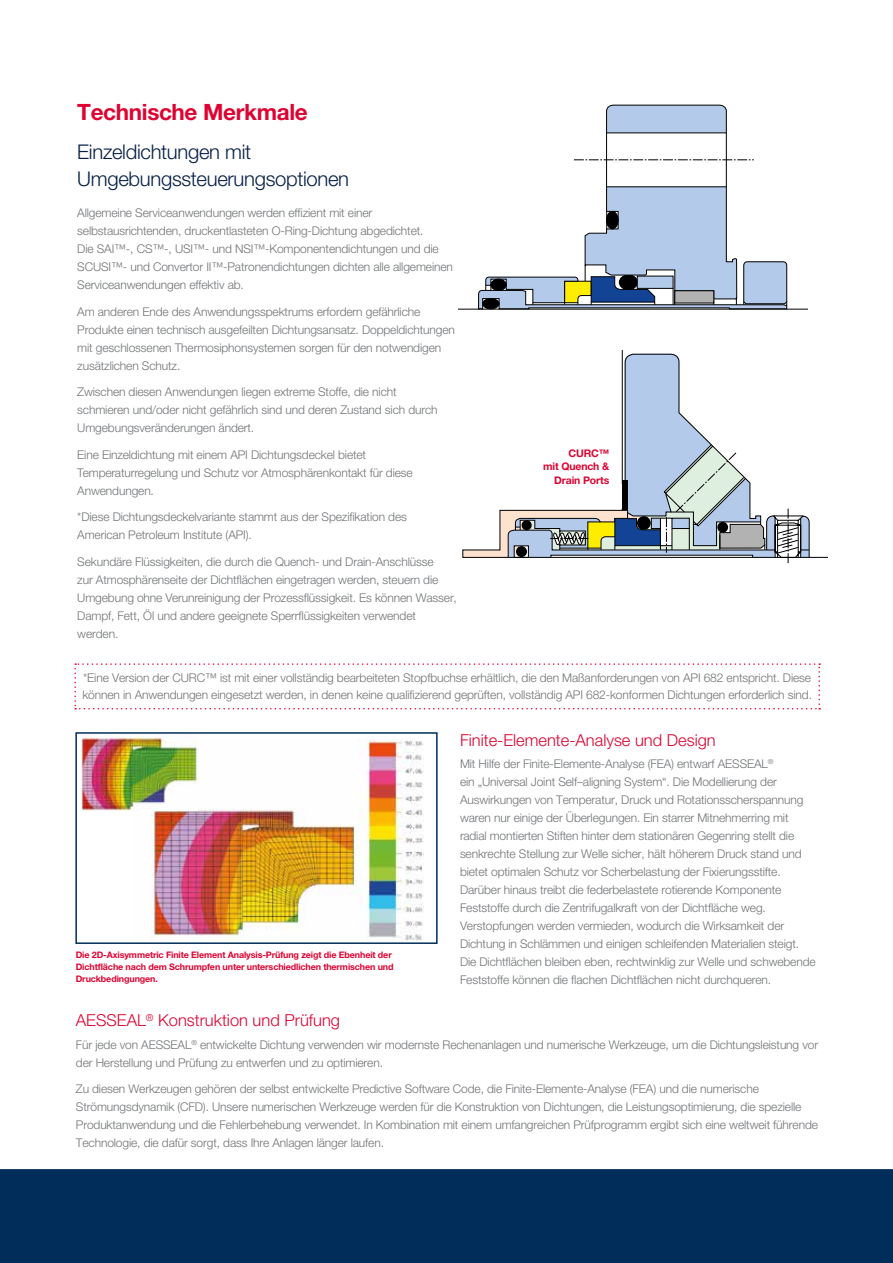
<style>
.page{position:relative;width:893px;height:1263px;background:#fff}
.page>*{position:absolute;margin:0;border:0;box-sizing:border-box;transform-origin:0 0}
.t1{font:700 22.5px "Helvetica Neue LTW1 G";letter-spacing:-.015em;color:#dd0432}
.t2{font:300 20.25px/27px "Helvetica Neue LTW1 G";letter-spacing:-.015em;color:#062047}
.t3{font:300 16.5px "Helvetica Neue LTW1 G";color:#dd0432}
.t4{font:300 12px/18px "Helvetica Neue LTW1 G";letter-spacing:-.01em;color:#717376}
.t5{font:700 10.5px/13.5px "Helvetica Neue LTW1 G";letter-spacing:-.015em;color:#dd0432;text-align:right}
.t6{font:700 9px/12px "Helvetica Neue LTW1 G";letter-spacing:-.015em;color:#dd0432}
</style>
<div class="page">
<div style="left:0;top:1169px;width:893px;height:94px;background:#002d59"></div>
<svg style="left:462px;top:350px;width:365px;height:213px"></svg>
<hr style="left:458px;top:309px;width:350px;height:1px;background:#000">
<svg style="left:478px;top:104px;width:310px;height:206px"></svg>
<img style="left:151px;top:739px;width:273px;height:202px">
<div style="left:75px;top:732px;width:363px;height:212px;border:2px solid #002d59"></div>
<img style="left:81px;top:735px;width:116px;height:75px">
<svg style="left:74px;top:663px;width:746px;height:46px"></svg>
<p class="t1" style="left:77px;top:98px;width:232px">Technische Merkmale</p>
<p class="t2" style="left:77px;top:139px;width:273px">Einzeldichtungen mit<br>Umgebungssteuerungsoptionen</p>
<p class="t4" style="left:77px;top:204px;width:377px">Allgemeine Serviceanwendungen werden effizient mit einer selbstausrichtenden, druckentlasteten O-Ring-Dichtung abgedichtet.<br>Die SAI™-, CS™-, USI™- und NSI™-Komponentendichtungen und die SCUSI™- und Convertor II™-Patronendichtungen dichten alle allgemeinen Serviceanwendungen effektiv ab.</p>
<p class="t4" style="left:77px;top:302px;width:379px">Am anderen Ende des Anwendungsspektrums erfordern gefährliche Produkte einen technisch ausgefeilten Dichtungsansatz. Doppeldichtungen mit geschlossenen Thermosiphonsystemen sorgen für den notwendigen zusätzlichen Schutz.</p>
<p class="t4" style="left:77px;top:383px;width:362px">Zwischen diesen Anwendungen liegen extreme Stoffe, die nicht schmieren und/oder nicht gefährlich sind und deren Zustand sich durch<br>Umgebungsveränderungen ändert.</p>
<p class="t4" style="left:77px;top:445px;width:337px">Eine Einzeldichtung mit einem API Dichtungsdeckel bietet<br>Temperaturregelung und Schutz vor Atmosphärenkontakt für diese<br>Anwendungen.</p>
<p class="t4" style="left:77px;top:508px;width:331px">*Diese Dichtungsdeckelvariante stammt aus der Spezifikation des<br>American Petroleum Institute (API).</p>
<p class="t4" style="left:77px;top:552px;width:381px">Sekundäre Flüssigkeiten, die durch die Quench- und Drain-Anschlüsse<br>zur Atmosphärenseite der Dichtflächen eingetragen werden, steuern die Umgebung ohne Verunreinigung der Prozessflüssigkeit. Es können Wasser, Dampf, Fett, Öl und andere geeignete Sperrflüssigkeiten verwendet werden.</p>
<p class="t5" style="left:543px;top:446px;width:68px">CURC™<br>mit Quench &amp;<br>Drain Ports</p>
<p class="t4" style="left:82px;top:670px;width:731px;line-height:16.5px">*Eine Version der CURC™ ist mit einer vollständig bearbeiteten Stopfbuchse erhältlich, die den Maßanforderungen von API 682 entspricht. Diese können in Anwendungen eingesetzt werden, in denen keine qualifizierend geprüften, vollständig API 682-konformen Dichtungen erforderlich sind.</p>
<p class="t3" style="left:460px;top:730px;width:257px">Finite-Elemente-Analyse und Design</p>
<p class="t4" style="left:460px;top:755px;width:357px">Mit Hilfe der Finite-Elemente-Analyse (FEA) entwarf AESSEAL<sup>®<br></sup>ein „Universal Joint Self–aligning System“. Die Modellierung der Auswirkungen von Temperatur, Druck und Rotationsscherspannung waren nur einige der Überlegungen. Ein starrer Mitnehmerring mit radial montierten Stiften hinter dem stationären Gegenring stellt die senkrechte Stellung zur Welle sicher, hält höherem Druck stand und bietet optimalen Schutz vor Scherbelastung der Fixierungsstifte.<br>Darüber hinaus treibt die federbelastete rotierende Komponente Feststoffe durch die Zentrifugalkraft von der Dichtfläche weg.<br>Verstopfungen werden vermieden, wodurch die Wirksamkeit der Dichtung in Schlämmen und einigen schleifenden Materialien steigt.<br>Die Dichtflächen bleiben eben, rechtwinklig zur Welle und schwebende Feststoffe können die flachen Dichtflächen nicht durchqueren.</p>
<p class="t6" style="left:76px;top:948px;width:319px">Die 2D-Axisymmetric Finite Element Analysis-Prüfung zeigt die Ebenheit der<br>Dichtfläche nach dem Schrumpfen unter unterschiedlichen thermischen und<br>Druckbedingungen.</p>
<p class="t3" style="left:76px;top:1010px;width:266px">AESSEAL<sup>®</sup> Konstruktion und Prüfung</p>
<p class="t4" style="left:76px;top:1035px;width:744px">Für jede von AESSEAL<sup>®</sup> entwickelte Dichtung verwenden wir modernste Rechenanlagen und numerische Werkzeuge, um die Dichtungsleistung vor der Herstellung und Prüfung zu entwerfen und zu optimieren.</p>
<p class="t4" style="left:76px;top:1080px;width:744px">Zu diesen Werkzeugen gehören der selbst entwickelte Predictive Software Code, die Finite-Elemente-Analyse (FEA) und die numerische Strömungsdynamik (CFD). Unsere numerischen Werkzeuge werden für die Konstruktion von Dichtungen, die Leistungsoptimierung, die spezielle Produktanwendung und die Fehlerbehebung verwendet. In Kombination mit einem umfangreichen Prüfprogramm ergibt sich eine weltweit führende Technologie, die dafür sorgt, dass Ihre Anlagen länger laufen.</p>
</div>
